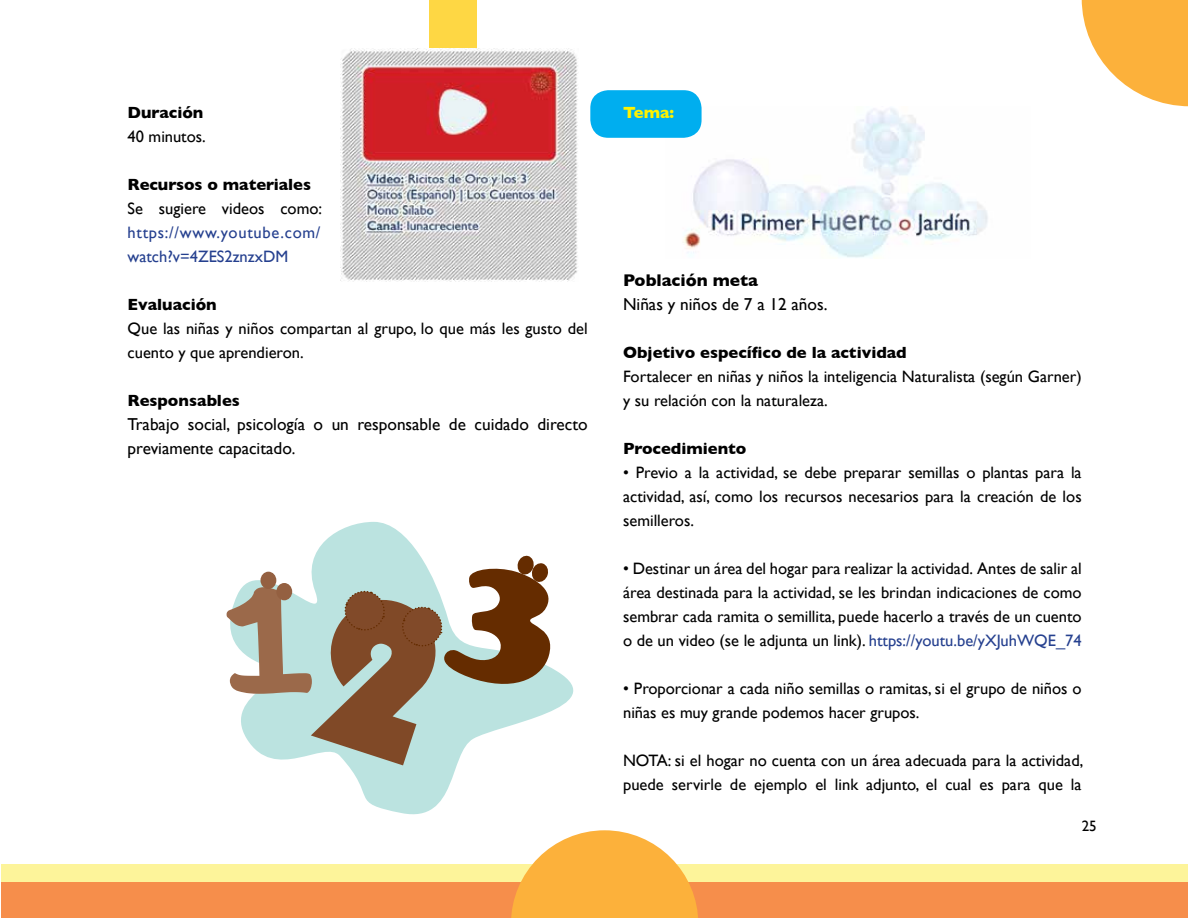
<style>
.page{position:relative;width:1188px;height:918px;background:#fff}
.page>*{position:absolute;margin:0;border:0;box-sizing:border-box;transform-origin:0 0}
.t1{font:700 138px "Waltograph UI";color:#9b694a;scale:1.21 1}
.t2{font:17.25px/24px "Gill Sans";color:#000}
.t3{font:700 17.25px "Gill Sans";color:#000}
.t4{font:16.5px/24px "Gill Sans";color:#000}
.t5{font:700 16.5px "Gill Sans";color:#000}
.t6{font:16.5px/24px "Gill Sans";letter-spacing:.01em;color:#25408f}
.t7{font:700 16.5px "Gill Sans";color:#fff200}
.t8{font:15px "Gill Sans";color:#000}
.s1{font-size:16.5px}
.s2{color:#25408f}
</style>
<div class="page">
<div style="left:1px;top:864px;width:1187px;height:54px;background:#fdf49a"></div>
<div style="left:1px;top:883px;width:1187px;height:35px;background:#f68e4b"></div>
<svg style="left:1082px;top:0;width:106px;height:106px"></svg>
<svg style="left:511px;top:830px;width:187px;height:88px"></svg>
<img style="left:683px;top:108px;width:305px;height:150px">
<div style="left:590px;top:90px;width:112px;height:48px;background:#00aeef;border-radius:18px"></div>
<svg style="left:230px;top:522px;width:344px;height:293px"></svg>
<div style="left:429px;top:0;width:48px;height:114px;background:#fed744"></div>
<img style="left:341px;top:49px;width:237px;height:233px">
<div style="left:260px;top:572px;width:16px;height:17px;background:#946041;border-radius:50%"></div>
<div style="left:276px;top:583px;width:16px;height:17px;background:#946041;border-radius:50%"></div>
<svg style="left:302px;top:555px;width:267px;height:210px"></svg>
<p class="t5" style="left:128px;top:99px;width:77px">Duración</p>
<p class="t4" style="left:128px;top:124px;width:80px">40 minutos.</p>
<p class="t5" style="left:128px;top:171px;width:185px">Recursos o materiales</p>
<p class="t4" style="left:128px;top:196px;width:196px">Se sugiere videos como:</p>
<p class="t6" style="left:128px;top:220px;width:194px">https://www.youtube.com/ watch?v=4ZES2znzxDM</p>
<p class="t5" style="left:128px;top:291px;width:91px">Evaluación</p>
<p class="t4" style="left:128px;top:316px;width:462px">Que las niñas y niños compartan al grupo, lo que más les gusto del cuento y que aprendieron.</p>
<p class="t5" style="left:128px;top:387px;width:114px">Responsables</p>
<p class="t2" style="left:128px;top:412px;width:462px">Trabajo social, psicología o un responsable de cuidado directo previamente capacitado<span class="s1">.</span></p>
<h1 class="t1" style="left:207px;top:562px;width:98px">1</h1>
<p class="t7" style="left:623px;top:99px;width:52px">Tema:</p>
<p class="t3" style="left:623px;top:266px;width:137px">Población meta</p>
<p class="t2" style="left:623px;top:292px;width:206px">Niñas y niños de 7 a 12 años.</p>
<p class="t5" style="left:623px;top:339px;width:285px">Objetivo específico de la actividad</p>
<p class="t4" style="left:623px;top:364px;width:460px">Fortalecer en niñas y niños la inteligencia Naturalista (según Garner) y su relación con la naturaleza.</p>
<p class="t5" style="left:623px;top:435px;width:125px">Procedimiento</p>
<p class="t4" style="left:623px;top:460px;width:460px;text-align:justify">• Previo a la actividad, se debe preparar semillas o plantas para la actividad, así, como los recursos necesarios para la creación de los semilleros.</p>
<p class="t4" style="left:623px;top:556px;width:460px;text-align:justify">• Destinar un área del hogar para realizar la actividad. Antes de salir al área destinada para la actividad, se les brindan indicaciones de como sembrar cada ramita o semillita, puede hacerlo a través de un cuento o de un video (se le adjunta un link). <span class="s2">https://youtu.be/yXJuhWQE_74</span></p>
<p class="t4" style="left:623px;top:676px;width:460px">• Proporcionar a cada niño semillas o ramitas, si el grupo de niños o niñas es muy grande podemos hacer grupos.</p>
<p class="t4" style="left:623px;top:748px;width:462px">NOTA: si el hogar no cuenta con un área adecuada para la actividad, puede servirle de ejemplo el link adjunto, el cual es para que la</p>
<p class="t8" style="left:1082px;top:817px;width:16px">25</p>
</div>
